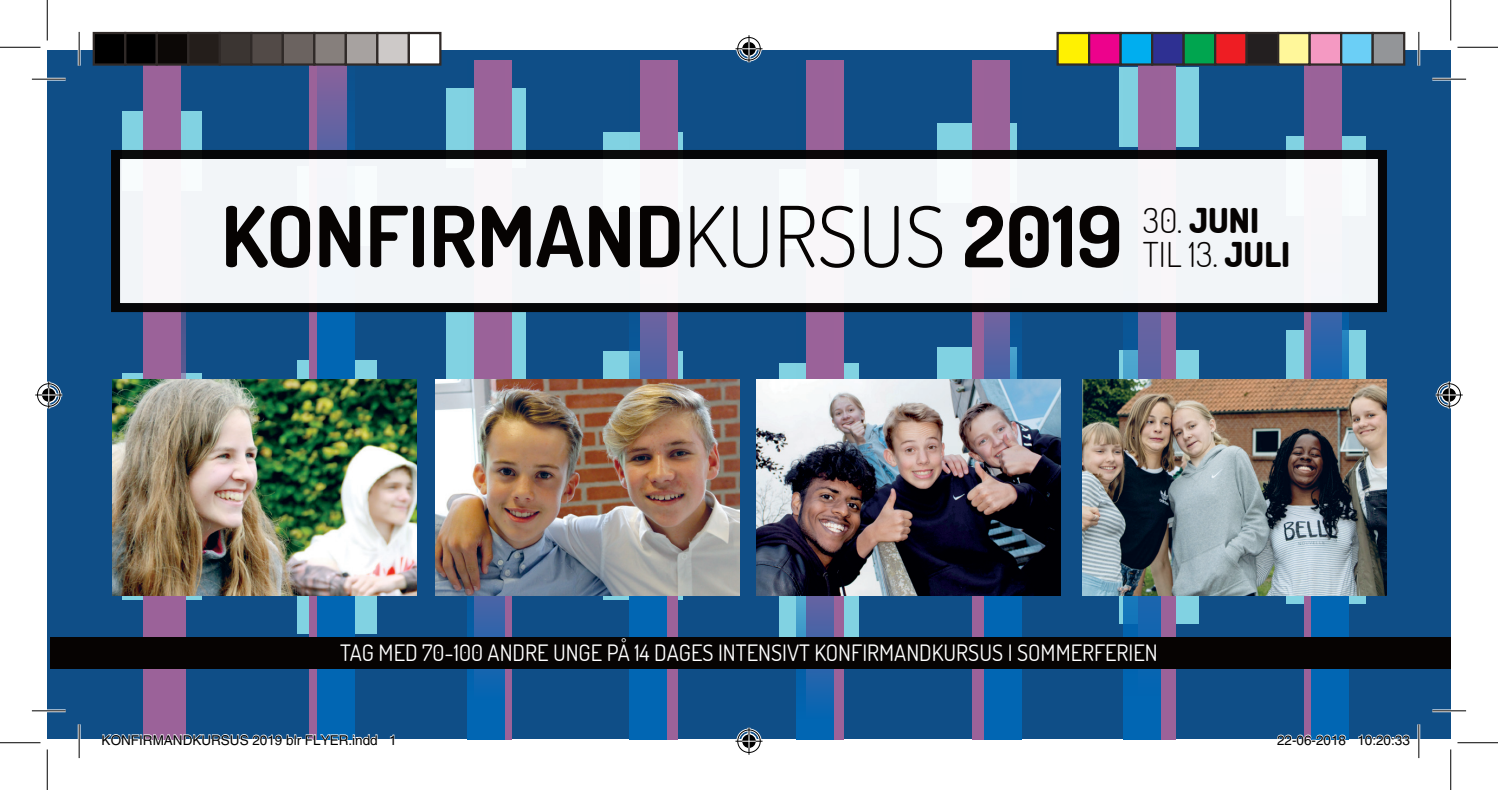
<style>
.page{position:relative;width:1498px;height:790px;background:#fff}
.page>*{position:absolute;margin:0;border:0;box-sizing:border-box;transform-origin:0 0}
.t1{font:700 84.15px "Dosis";color:#060302}
.t2{font:300 34.2px "Dosis";color:#060302}
.t3{font:800 34.2px "Dosis";color:#060302}
.t4{font:22.5px "Dosis";color:#fff}
.t5{font:13.5px "Helvetica";color:#000}
.s1{font-weight:300}
.s2{font-weight:800}
</style>
<div class="page">
<div style="left:47px;top:50px;width:1403px;height:689px;background:#0f4e87"></div>
<div style="left:1286px;top:137px;width:79px;height:79px;background:#81d2e2"></div>
<div style="left:1286px;top:330px;width:79px;height:80px;background:#81d2e2"></div>
<div style="left:1286px;top:524px;width:79px;height:79px;background:#81d2e2"></div>
<div style="left:1119px;top:67px;width:79px;height:79px;background:#81d2e2"></div>
<div style="left:1119px;top:350px;width:79px;height:79px;background:#81d2e2"></div>
<div style="left:1119px;top:544px;width:79px;height:79px;background:#81d2e2"></div>
<div style="left:938px;top:124px;width:79px;height:79px;background:#81d2e2"></div>
<div style="left:938px;top:348px;width:79px;height:79px;background:#81d2e2"></div>
<div style="left:779px;top:363px;width:80px;height:79px;background:#81d2e2"></div>
<div style="left:779px;top:557px;width:80px;height:79px;background:#81d2e2"></div>
<div style="left:603px;top:132px;width:79px;height:79px;background:#81d2e2"></div>
<div style="left:603px;top:352px;width:79px;height:79px;background:#81d2e2"></div>
<div style="left:297px;top:360px;width:79px;height:79px;background:#81d2e2"></div>
<div style="left:297px;top:554px;width:79px;height:79px;background:#81d2e2"></div>
<div style="left:447px;top:89px;width:79px;height:79px;background:#81d2e2"></div>
<div style="left:447px;top:312px;width:79px;height:79px;background:#81d2e2"></div>
<div style="left:123px;top:111px;width:79px;height:79px;background:#81d2e2"></div>
<div style="left:123px;top:373px;width:79px;height:79px;background:#81d2e2"></div>
<div style="left:143px;top:60px;width:37px;height:679px;background:#9b6299"></div>
<div style="left:149px;top:60px;width:37px;height:679px;background:#9b6299"></div>
<div style="left:309px;top:60px;width:37px;height:679px;background:#9b6299"></div>
<svg style="left:318px;top:66px;width:37px;height:668px;background:#1e63ab"></svg>
<div style="left:475px;top:60px;width:37px;height:679px;background:#9b6299"></div>
<svg style="left:467px;top:60px;width:37px;height:679px"></svg>
<div style="left:640px;top:60px;width:38px;height:679px;background:#9b6299"></div>
<svg style="left:629px;top:312px;width:37px;height:427px;background:#1c66ad"></svg>
<div style="left:806px;top:60px;width:38px;height:679px;background:#9b6299"></div>
<svg style="left:796px;top:312px;width:37px;height:427px"></svg>
<div style="left:972px;top:60px;width:38px;height:679px;background:#9b6299"></div>
<svg style="left:984px;top:123px;width:37px;height:616px;fill:#0166b3"></svg>
<div style="left:1138px;top:60px;width:37px;height:679px;background:#9b6299"></div>
<svg style="left:1123px;top:146px;width:37px;height:593px;background:#2268ad"></svg>
<div style="left:1304px;top:60px;width:37px;height:679px;background:#9b6299"></div>
<svg style="left:1311px;top:66px;width:38px;height:673px"></svg>
<div style="left:50px;top:637px;width:1400px;height:32px;background:#060302"></div>
<img style="left:112px;top:379px;width:305px;height:217px">
<img style="left:435px;top:379px;width:304px;height:217px">
<img style="left:756px;top:379px;width:305px;height:217px">
<img style="left:1082px;top:379px;width:305px;height:217px">
<div style="left:111px;top:150px;width:1276px;height:162px;background:#f2f5f8;border:9px solid #060302"></div>
<hr style="left:32px;top:78px;width:34px;height:3px;background:#fff">
<hr style="left:1432px;top:78px;width:34px;height:3px;background:#fff">
<hr style="left:32px;top:709px;width:34px;height:3px;background:#fff">
<hr style="left:1432px;top:709px;width:34px;height:3px;background:#fff">
<hr style="left:78px;top:32px;width:3px;height:34px;background:#fff">
<hr style="left:78px;top:724px;width:3px;height:34px;background:#fff">
<hr style="left:1417px;top:32px;width:3px;height:34px;background:#fff">
<hr style="left:1417px;top:724px;width:3px;height:34px;background:#fff">
<hr style="left:32px;top:79px;width:34px;height:1px;background:#000">
<hr style="left:1432px;top:79px;width:34px;height:1px;background:#000">
<hr style="left:32px;top:710px;width:34px;height:1px;background:#000">
<hr style="left:1432px;top:710px;width:34px;height:1px;background:#000">
<hr style="left:79px;top:32px;width:1px;height:34px;background:#000">
<hr style="left:79px;top:724px;width:1px;height:34px;background:#000">
<hr style="left:1418px;top:32px;width:1px;height:34px;background:#000">
<hr style="left:1418px;top:724px;width:1px;height:34px;background:#000">
<hr style="left:0;top:47px;width:40px;height:1px;background:#000">
<hr style="left:1457px;top:47px;width:41px;height:1px;background:#000">
<hr style="left:0;top:742px;width:40px;height:1px;background:#000">
<hr style="left:1457px;top:742px;width:41px;height:1px;background:#000">
<hr style="left:47px;top:0;width:1px;height:40px;background:#000">
<hr style="left:47px;top:749px;width:1px;height:41px;background:#000">
<hr style="left:1450px;top:0;width:1px;height:40px;background:#000">
<hr style="left:1450px;top:749px;width:1px;height:41px;background:#000">
<svg style="left:735px;top:35px;width:27px;height:27px"></svg>
<svg style="left:735px;top:727px;width:27px;height:27px"></svg>
<svg style="left:35px;top:381px;width:27px;height:27px"></svg>
<svg style="left:1435px;top:381px;width:27px;height:27px"></svg>
<div style="left:94px;top:33px;width:31px;height:32px;background:#000"></div>
<div style="left:93px;top:32px;width:33px;height:34px;border:2px solid #302a28"></div>
<div style="left:125px;top:33px;width:32px;height:32px;background:#000"></div>
<div style="left:124px;top:32px;width:34px;height:34px;border:2px solid #302a28"></div>
<div style="left:157px;top:33px;width:31px;height:32px;background:#0c0806"></div>
<div style="left:156px;top:32px;width:33px;height:34px;border:2px solid #302a28"></div>
<div style="left:188px;top:33px;width:32px;height:32px;background:#241e1b"></div>
<div style="left:187px;top:32px;width:34px;height:34px;border:2px solid #302a28"></div>
<div style="left:220px;top:33px;width:31px;height:32px;background:#3b3532"></div>
<div style="left:219px;top:32px;width:33px;height:34px;border:2px solid #302a28"></div>
<div style="left:251px;top:33px;width:32px;height:32px;background:#524a47"></div>
<div style="left:250px;top:32px;width:34px;height:34px;border:2px solid #302a28"></div>
<div style="left:283px;top:33px;width:31px;height:32px;background:#6b6360"></div>
<div style="left:282px;top:32px;width:33px;height:34px;border:2px solid #302a28"></div>
<div style="left:314px;top:33px;width:32px;height:32px;background:#867f7c"></div>
<div style="left:313px;top:32px;width:34px;height:34px;border:2px solid #302a28"></div>
<div style="left:346px;top:33px;width:31px;height:32px;background:#a7a2a0"></div>
<div style="left:345px;top:32px;width:33px;height:34px;border:2px solid #302a28"></div>
<div style="left:377px;top:33px;width:32px;height:32px;background:#cdc9c8"></div>
<div style="left:376px;top:32px;width:34px;height:34px;border:2px solid #302a28"></div>
<div style="left:409px;top:33px;width:31px;height:32px;background:#fff"></div>
<div style="left:408px;top:32px;width:33px;height:34px;border:2px solid #302a28"></div>
<div style="left:1057px;top:33px;width:32px;height:32px;background:#fff101"></div>
<div style="left:1056px;top:32px;width:34px;height:34px;border:2px solid #302a28"></div>
<div style="left:1089px;top:33px;width:31px;height:32px;background:#ed028c"></div>
<div style="left:1088px;top:32px;width:34px;height:34px;border:2px solid #302a28"></div>
<div style="left:1120px;top:33px;width:32px;height:32px;background:#00aeef"></div>
<div style="left:1119px;top:32px;width:34px;height:34px;border:2px solid #302a28"></div>
<div style="left:1152px;top:33px;width:31px;height:32px;background:#2e3092"></div>
<div style="left:1151px;top:32px;width:34px;height:34px;border:2px solid #302a28"></div>
<div style="left:1183px;top:33px;width:32px;height:32px;background:#00a54f"></div>
<div style="left:1182px;top:32px;width:34px;height:34px;border:2px solid #302a28"></div>
<div style="left:1215px;top:33px;width:31px;height:32px;background:#ee1d23"></div>
<div style="left:1214px;top:32px;width:34px;height:34px;border:2px solid #302a28"></div>
<div style="left:1246px;top:33px;width:32px;height:32px;background:#231f20"></div>
<div style="left:1245px;top:32px;width:34px;height:34px;border:2px solid #302a28"></div>
<div style="left:1278px;top:33px;width:31px;height:32px;background:#fff79a"></div>
<div style="left:1277px;top:32px;width:34px;height:34px;border:2px solid #302a28"></div>
<div style="left:1309px;top:33px;width:32px;height:32px;background:#f499c2"></div>
<div style="left:1308px;top:32px;width:34px;height:34px;border:2px solid #302a28"></div>
<div style="left:1341px;top:33px;width:31px;height:32px;background:#6bcff6"></div>
<div style="left:1340px;top:32px;width:34px;height:34px;border:2px solid #302a28"></div>
<div style="left:1372px;top:33px;width:32px;height:32px;background:#939598"></div>
<div style="left:1371px;top:32px;width:34px;height:34px;border:2px solid #302a28"></div>
<svg style="left:102px;top:734px;width:158px;height:6px"></svg>
<div style="left:261px;top:735px;width:5px;height:9px;border:1px solid #fff;border-radius:50%"></div>
<div style="left:260px;top:734px;width:7px;height:11px;border:1px solid #fff;border-radius:50%"></div>
<svg style="left:268px;top:734px;width:110px;height:6px"></svg>
<svg style="left:389px;top:734px;width:6px;height:5px"></svg>
<svg style="left:1277px;top:734px;width:69px;height:6px"></svg>
<svg style="left:1358px;top:734px;width:5px;height:5px"></svg>
<div style="left:1366px;top:735px;width:5px;height:9px;border:1px solid #fff;border-radius:50%"></div>
<div style="left:1365px;top:734px;width:7px;height:11px;border:1px solid #fff;border-radius:50%"></div>
<svg style="left:1373px;top:734px;width:11px;height:5px"></svg>
<div style="left:1385px;top:735px;width:5px;height:9px;border:1px solid #fff;border-radius:50%"></div>
<div style="left:1383px;top:734px;width:8px;height:11px;border:1px solid #fff;border-radius:50%"></div>
<svg style="left:1392px;top:734px;width:18px;height:5px"></svg>
<p class="t1" style="left:221px;top:182px;width:903px">KONFIRMAND<span class="s1">KURSUS</span> 2019</p>
<p class="t3" style="left:1143px;top:198px;width:118px"><span class="s1">30.</span> JUNI</p>
<p class="t2" style="left:1143px;top:232px;width:149px">TIL 13. <span class="s2">JULI</span></p>
<p class="t4" style="left:340px;top:638px;width:819px">TAG MED 70-100 ANDRE UNGE PÅ 14 DAGES INTENSIVT KONFIRMANDKURSUS I SOMMERFERIEN</p>
<p class="t5" style="left:102px;top:732px;width:296px">KONFIRMANDKURSUS 2019 blr FLYER.indd 1</p>
<p class="t5" style="left:1277px;top:732px;width:134px">22-06-2018 10:20:33</p>
</div>
